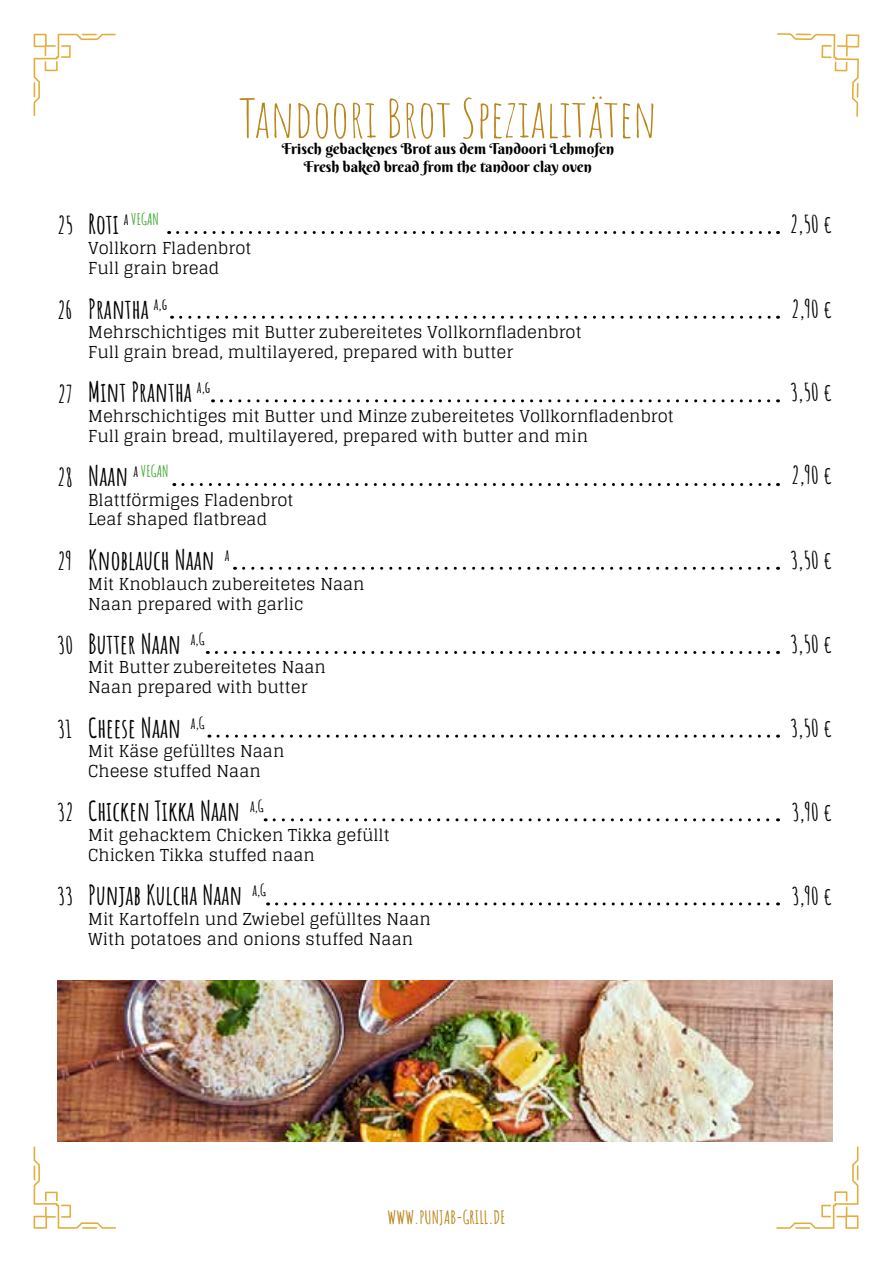
<style>
.page{position:relative;width:893px;height:1263px;background:#fff}
.page>*{position:absolute;margin:0;border:0;box-sizing:border-box;transform-origin:0 0}
.t1{font:52.5px "Amatic SC";color:#ba851a}
.t2{font:700 27px "Amatic SC";color:#000}
.t3{font:700 24px "Amatic SC";color:#000}
.t4{font:700 18px "Amatic SC";color:#ba851a}
.t5{font:16.5px/19.8px "Glegoo";color:#000}
.t6{font:700 15.75px "Amatic SC";color:#3daa32}
.t7{font:15px/18px "Berkshire Swash";color:#000;text-align:center}
.s1{font-size:27px;color:#000}
.s2{color:#000}
.s3{font-size:21px}
</style>
<div class="page">
<svg style="left:34px;top:34px;width:82px;height:82px"></svg>
<svg style="left:34px;top:1146px;width:82px;height:83px"></svg>
<svg style="left:776px;top:1146px;width:82px;height:83px"></svg>
<svg style="left:777px;top:33px;width:82px;height:84px"></svg>
<svg style="left:178px;top:231px;width:600px;height:3px"></svg>
<svg style="left:181px;top:316px;width:597px;height:3px"></svg>
<svg style="left:221px;top:399px;width:557px;height:3px"></svg>
<svg style="left:183px;top:483px;width:595px;height:3px"></svg>
<svg style="left:244px;top:567px;width:534px;height:3px"></svg>
<svg style="left:216px;top:651px;width:562px;height:3px"></svg>
<svg style="left:218px;top:735px;width:560px;height:3px"></svg>
<svg style="left:274px;top:818px;width:504px;height:3px"></svg>
<svg style="left:277px;top:902px;width:501px;height:3px"></svg>
<img style="left:57px;top:980px;width:775px;height:162px">
<h1 class="t1" style="left:239px;top:80px;width:419px">Tandoori Brot Spezialitäten</h1>
<p class="t7" style="left:282px;top:140px;width:334px">Frisch gebackenes Brot aus dem Tandoori Lehmofen<br>Fresh baked bread from the tandoor clay oven</p>
<h3 class="t3" style="left:57px;top:207px;width:18px">25</h3>
<p class="t6" style="left:88px;top:207px;width:72px"><span class="s1">Roti</span> <span class="s2">a</span> VEGAN</p>
<h3 class="t3" style="left:790px;top:206px;width:44px">2,50 <span class="s3">€</span></h3>
<p class="t5" style="left:88px;top:239px;width:165px">Vollkorn Fladenbrot<br>Full grain bread</p>
<h3 class="t3" style="left:57px;top:291px;width:17px">26</h3>
<h2 class="t2" style="left:88px;top:288px;width:80px">Prantha <sup>a,g</sup></h2>
<h3 class="t3" style="left:791px;top:291px;width:42px">2,90 <span class="s3">€</span></h3>
<p class="t5" style="left:88px;top:322px;width:495px">Mehrschichtiges mit Butter zubereitetes Vollkornfladenbrot<br>Full grain bread, multilayered, prepared with butter</p>
<h3 class="t3" style="left:58px;top:375px;width:17px">27</h3>
<h2 class="t2" style="left:88px;top:372px;width:124px">Mint Prantha <sup>a,g</sup></h2>
<h3 class="t3" style="left:790px;top:373px;width:43px">3,50 <span class="s3">€</span></h3>
<p class="t5" style="left:88px;top:406px;width:587px">Mehrschichtiges mit Butter und Minze zubereitetes Vollkornfladenbrot<br>Full grain bread, multilayered, prepared with butter and min</p>
<h3 class="t3" style="left:57px;top:459px;width:17px">28</h3>
<p class="t6" style="left:88px;top:459px;width:82px"><span class="s1">Naan</span> <span class="s2">a</span> VEGAN</p>
<h3 class="t3" style="left:791px;top:457px;width:42px">2,90 <span class="s3">€</span></h3>
<p class="t5" style="left:88px;top:490px;width:207px">Blattförmiges Fladenbrot<br>Leaf shaped flatbread</p>
<h3 class="t3" style="left:57px;top:542px;width:16px">29</h3>
<h2 class="t2" style="left:88px;top:539px;width:143px">Knoblauch Naan <sup>a</sup></h2>
<h3 class="t3" style="left:790px;top:541px;width:43px">3,50 <span class="s3">€</span></h3>
<p class="t5" style="left:88px;top:574px;width:278px">Mit Knoblauch zubereitetes Naan<br>Naan prepared with garlic</p>
<h3 class="t3" style="left:57px;top:627px;width:17px">30</h3>
<h2 class="t2" style="left:88px;top:623px;width:118px">Butter Naan <sup>a,G</sup></h2>
<h3 class="t3" style="left:790px;top:625px;width:43px">3,50 <span class="s3">€</span></h3>
<p class="t5" style="left:88px;top:658px;width:239px">Mit Butter zubereitetes Naan<br>Naan prepared with butter</p>
<h3 class="t3" style="left:57px;top:710px;width:16px">31</h3>
<h2 class="t2" style="left:88px;top:707px;width:118px">Cheese Naan <sup>a,G</sup></h2>
<h3 class="t3" style="left:790px;top:709px;width:43px">3,50 <span class="s3">€</span></h3>
<p class="t5" style="left:88px;top:741px;width:198px">Mit Käse gefülltes Naan<br>Cheese stuffed Naan</p>
<h2 class="t2" style="left:88px;top:791px;width:177px">Chicken Tikka Naan <sup>a,G</sup></h2>
<h3 class="t3" style="left:57px;top:794px;width:18px">32</h3>
<h3 class="t3" style="left:792px;top:794px;width:42px">3,90 <span class="s3">€</span></h3>
<p class="t5" style="left:88px;top:826px;width:303px">Mit gehacktem Chicken Tikka gefüllt<br>Chicken Tikka stuffed naan</p>
<h2 class="t2" style="left:88px;top:875px;width:179px">Punjab Kulcha Naan <sup>a,G</sup></h2>
<h3 class="t3" style="left:57px;top:878px;width:18px">33</h3>
<h3 class="t3" style="left:792px;top:878px;width:42px">3,90 <span class="s3">€</span></h3>
<p class="t5" style="left:88px;top:909px;width:344px">Mit Kartoffeln und Zwiebel gefülltes Naan<br>With potatoes and onions stuffed Naan</p>
<p class="t4" style="left:388px;top:1203px;width:119px">WWW.PUNJAB-GRILL.DE</p>
</div>
